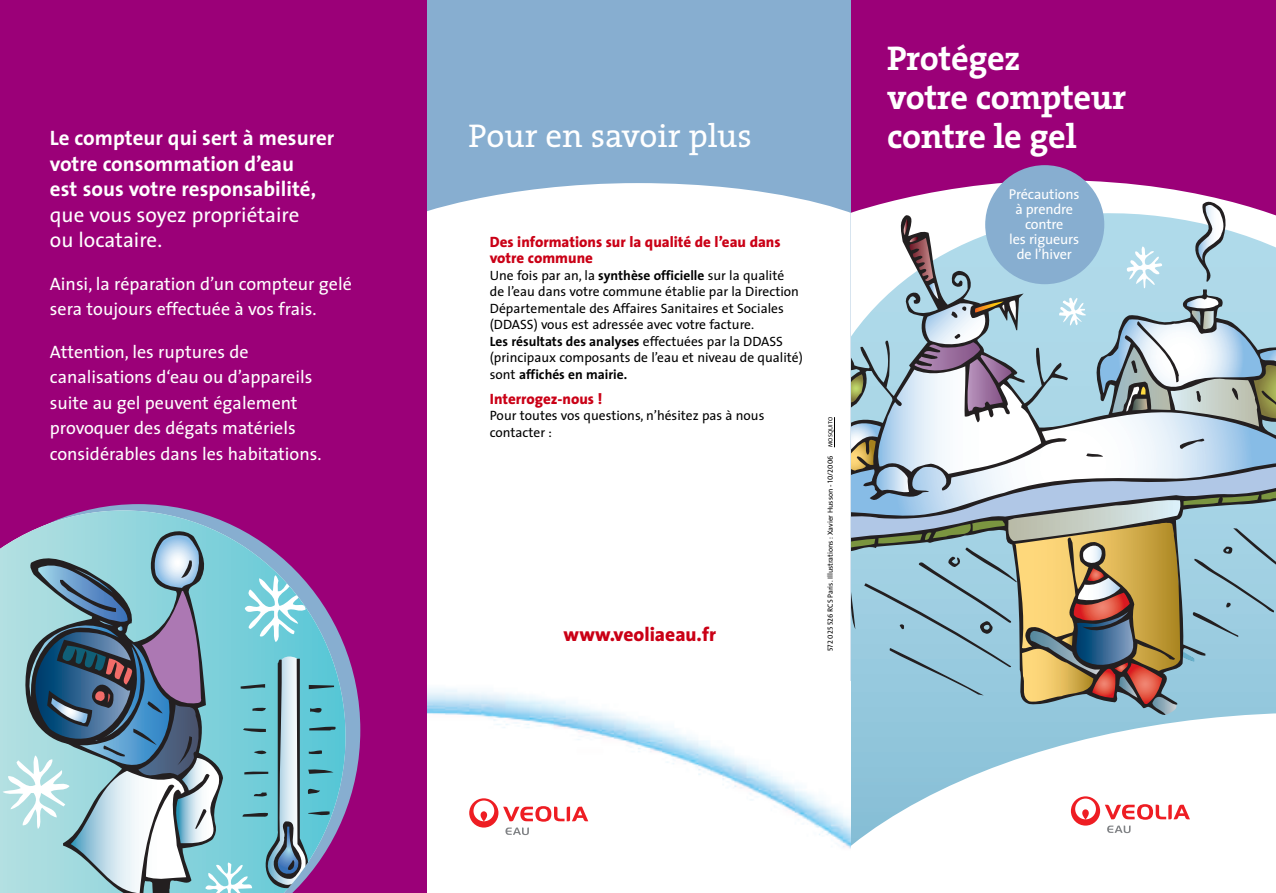
<style>
.page{position:relative;width:1276px;height:893px;background:#fff}
.page>*{position:absolute;margin:0;border:0;box-sizing:border-box;transform-origin:0 0}
.t1{font:700 34.5px/39px "The Serif";letter-spacing:-.01em;color:#fff}
.t2{font:33px "The Serif";color:#fff}
.t3{font:700 21px/25.5px "The Sans";color:#fff}
.t4{font:21px/25.5px "The Sans";color:#fff}
.t5{font:800 19.5px "The Sans";color:#ca0016}
.t6{font:18px/25.5px "The Sans";color:#fff}
.t7{font:800 15px/16.5px "The Sans";color:#ca0016}
.t8{font:14.25px/15px "The Sans";letter-spacing:-.01em;color:#fff;text-align:center}
.t9{font:13.5px/16.5px "The Sans";color:#000}
.t10{font:7.5px "The Sans";color:#000}
.s1{font-weight:700}
.s2{font-family:"The Sans Caps"}
.s3{font-size:6px}
</style>
<div class="page">
<div style="left:846px;top:0;width:430px;height:893px;background:#9b0078"></div>
<svg style="left:850px;top:175px;width:382px;height:27px"></svg>
<svg style="left:850px;top:202px;width:426px;height:511px;background:#aabdc1"></svg>
<svg style="left:850px;top:713px;width:426px;height:180px;background:#e3f0f5"></svg>
<div style="left:985px;top:165px;width:119px;height:119px;background:#87aed0;border-radius:50%"></div>
<div style="left:412px;top:0;width:438px;height:822px;background:#87aed0"></div>
<div style="left:427px;top:183px;width:423px;height:498px;background:#fff"></div>
<img style="left:427px;top:681px;width:423px;height:212px">
<hr style="left:834px;top:417px;width:1px;height:30px;background:#000">
<svg style="left:1071px;top:796px;width:119px;height:37px;background:#f9cccd"></svg>
<svg style="left:469px;top:798px;width:119px;height:37px"></svg>
<div style="left:0;top:0;width:427px;height:893px;background:#9b0078"></div>
<svg style="left:88px;top:504px;width:272px;height:309px"></svg>
<svg style="left:0;top:510px;width:345px;height:383px"></svg>
<svg style="left:3px;top:534px;width:334px;height:359px;background:#84abbd"></svg>
<h3 class="t3" style="left:50px;top:128px;width:286px">Le compteur qui sert à mesurer votre consommation d’eau<br>est sous votre responsabilité,</h3>
<h3 class="t4" style="left:50px;top:204px;width:251px">que vous soyez propriétaire ou locataire.</h3>
<h3 class="t6" style="left:50px;top:273px;width:303px">Ainsi, la réparation d’un compteur gelé sera toujours effectuée à vos frais.</h3>
<h3 class="t6" style="left:50px;top:341px;width:273px">Attention, les ruptures de canalisations d‘eau ou d’appareils suite au gel peuvent également provoquer des dégats matériels considérables dans les habitations.</h3>
<h1 class="t1" style="left:887px;top:43px;width:241px">Protégez<br>votre compteur</h1>
<h2 class="t2" style="left:468px;top:125px;width:285px">Pour en savoir plus</h2>
<h1 class="t1" style="left:887px;top:121px;width:191px">contre le gel</h1>
<p class="t7" style="left:490px;top:235px;width:292px">Des informations sur la qualité de l’eau dans votre commune</p>
<p class="t9" style="left:490px;top:268px;width:314px">Une fois par an, la <span class="s1">synthèse officielle</span> sur la qualité<br>de l’eau dans votre commune établie par la Direction Départementale des Affaires Sanitaires et Sociales (DDASS) vous est adressée avec votre facture.<br><span class="s1">Les résultats des analyses</span> effectuées par la DDASS (principaux composants de l’eau et niveau de qualité) sont <span class="s1">affichés en mairie.</span></p>
<p class="t7" style="left:490px;top:392px;width:114px">Interrogez-nous !</p>
<p class="t9" style="left:490px;top:409px;width:276px">Pour toutes vos questions, n’hésitez pas à nous contacter :</p>
<h3 class="t5" style="left:563px;top:627px;width:154px">www.veoliaeau.fr</h3>
<p class="t10" style="left:827px;top:651px;width:235px;rotate:-90deg"><span class="s2">572 025 526</span> RCS Paris. Illustrations : Xavier Husson - <span class="s2">10/2006</span> <span class="s3">MOSQUITO</span></p>
<p class="t8" style="left:1009px;top:188px;width:72px">Précautions à prendre contre<br>les rigueurs de l’hiver</p>
</div>
